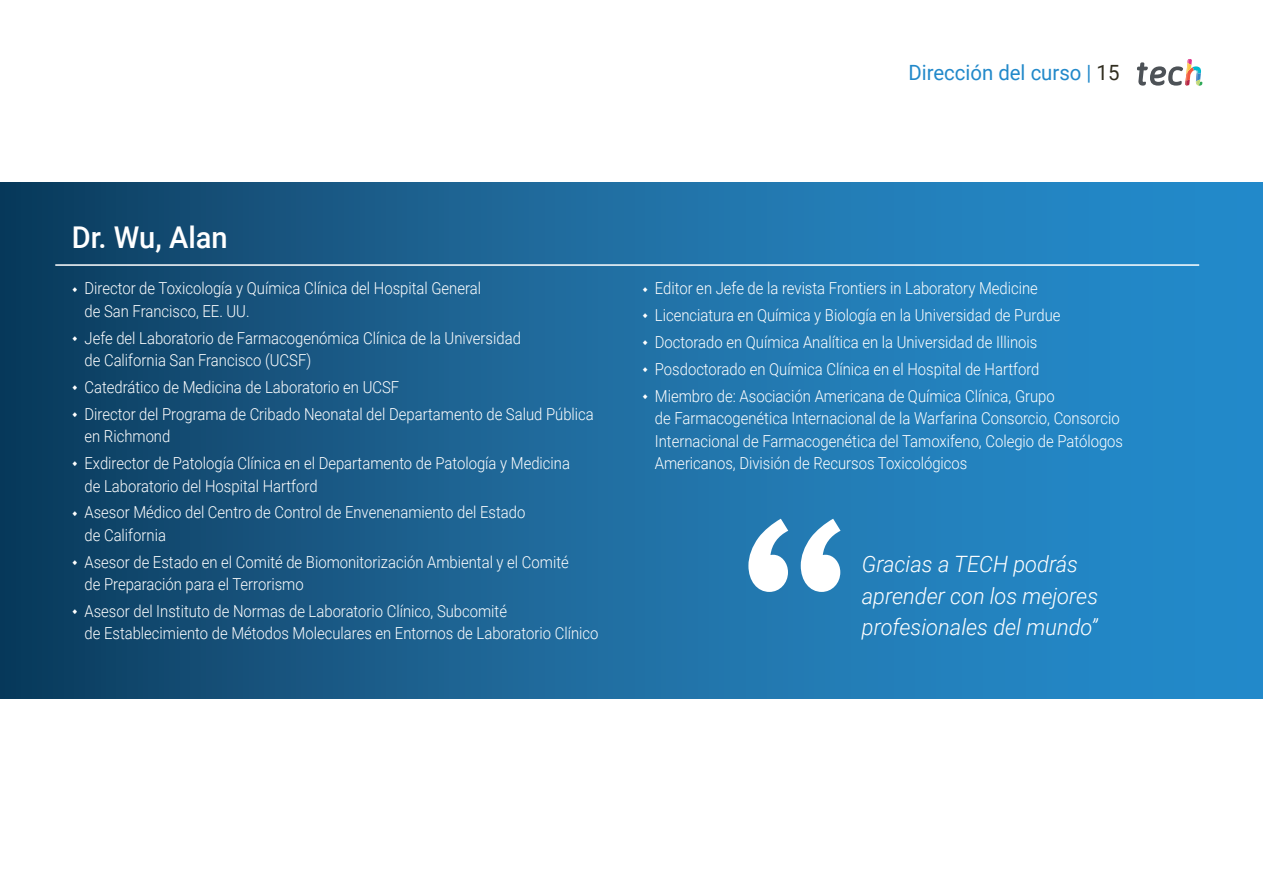
<style>
.page{position:relative;width:1263px;height:893px;background:#fff}
.page>*{position:absolute;margin:0;border:0;box-sizing:border-box;transform-origin:0 0}
.t1{font:500 30px "Roboto";color:#fff}
.t2{font:italic 300 22.5px/31.5px "Roboto";color:#fff}
.t3{font:21px "Roboto";color:#2289ca}
.t4{font:300 16.5px/26.7px "Roboto";color:#fff;scale:.9 1}
.s1{color:#312e20}
</style>
<div class="page">
<div style="left:0;top:182px;width:1263px;height:516px;background:linear-gradient(to right,#114265,#2994d8)"></div>
<svg style="left:748px;top:519px;width:92px;height:73px"></svg>
<hr style="left:55px;top:264px;width:1144px;height:2px;background:#fff">
<svg style="left:1137px;top:59px;width:65px;height:27px"></svg>
<svg style="left:73px;top:287px;width:4px;height:5px"></svg>
<svg style="left:73px;top:336px;width:4px;height:5px"></svg>
<svg style="left:73px;top:385px;width:4px;height:5px"></svg>
<svg style="left:73px;top:412px;width:4px;height:5px"></svg>
<svg style="left:73px;top:461px;width:4px;height:5px"></svg>
<svg style="left:73px;top:511px;width:4px;height:5px"></svg>
<svg style="left:73px;top:560px;width:4px;height:5px"></svg>
<svg style="left:73px;top:609px;width:4px;height:5px"></svg>
<svg style="left:643px;top:287px;width:4px;height:5px"></svg>
<svg style="left:643px;top:314px;width:4px;height:5px"></svg>
<svg style="left:643px;top:340px;width:4px;height:5px"></svg>
<svg style="left:643px;top:367px;width:4px;height:5px"></svg>
<svg style="left:643px;top:394px;width:4px;height:5px"></svg>
<h1 class="t1" style="left:72px;top:216px;width:158px">Dr. Wu, Alan</h1>
<p class="t4" style="left:85px;top:277px;width:442px;line-height:22.5px">Director de Toxicología y Química Clínica del Hospital General de San Francisco, EE. UU.</p>
<p class="t4" style="left:85px;top:326px;width:486px;line-height:22.5px">Jefe del Laboratorio de Farmacogenómica Clínica de la Universidad de California San Francisco (UCSF)</p>
<p class="t4" style="left:85px;top:373px;width:567px">Catedrático de Medicina de Laboratorio en UCSF<br>Director del Programa de Cribado Neonatal del Departamento de Salud Pública</p>
<p class="t4" style="left:85px;top:422px;width:541px">en Richmond<br>Exdirector de Patología Clínica en el Departamento de Patología y Medicina</p>
<p class="t4" style="left:85px;top:472px;width:491px">de Laboratorio del Hospital Hartford<br>Asesor Médico del Centro de Control de Envenenamiento del Estado</p>
<p class="t4" style="left:85px;top:521px;width:540px">de California<br>Asesor de Estado en el Comité de Biomonitorización Ambiental y el Comité</p>
<p class="t4" style="left:85px;top:570px;width:471px">de Preparación para el Terrorismo<br>Asesor del Instituto de Normas de Laboratorio Clínico, Subcomité</p>
<p class="t4" style="left:85px;top:619px;width:573px">de Establecimiento de Métodos Moleculares en Entornos de Laboratorio Clínico</p>
<p class="t3" style="left:908px;top:57px;width:213px">Dirección del curso | <span class="s1">15</span></p>
<p class="t4" style="left:655px;top:275px;width:452px">Editor en Jefe de la revista Frontiers in Laboratory Medicine Licenciatura en Química y Biología en la Universidad de Purdue Doctorado en Química Analítica en la Universidad de Illinois Posdoctorado en Química Clínica en el Hospital de Hartford Miembro de: Asociación Americana de Química Clínica, Grupo</p>
<p class="t4" style="left:655px;top:406px;width:522px;line-height:22.5px">de Farmacogenética Internacional de la Warfarina Consorcio, Consorcio<br>Internacional de Farmacogenética del Tamoxifeno, Colegio de Patólogos<br>Americanos, División de Recursos Toxicológicos</p>
<h2 class="t2" style="left:862px;top:548px;width:238px">Gracias a TECH podrás aprender con los mejores profesionales del mundo”</h2>
</div>
